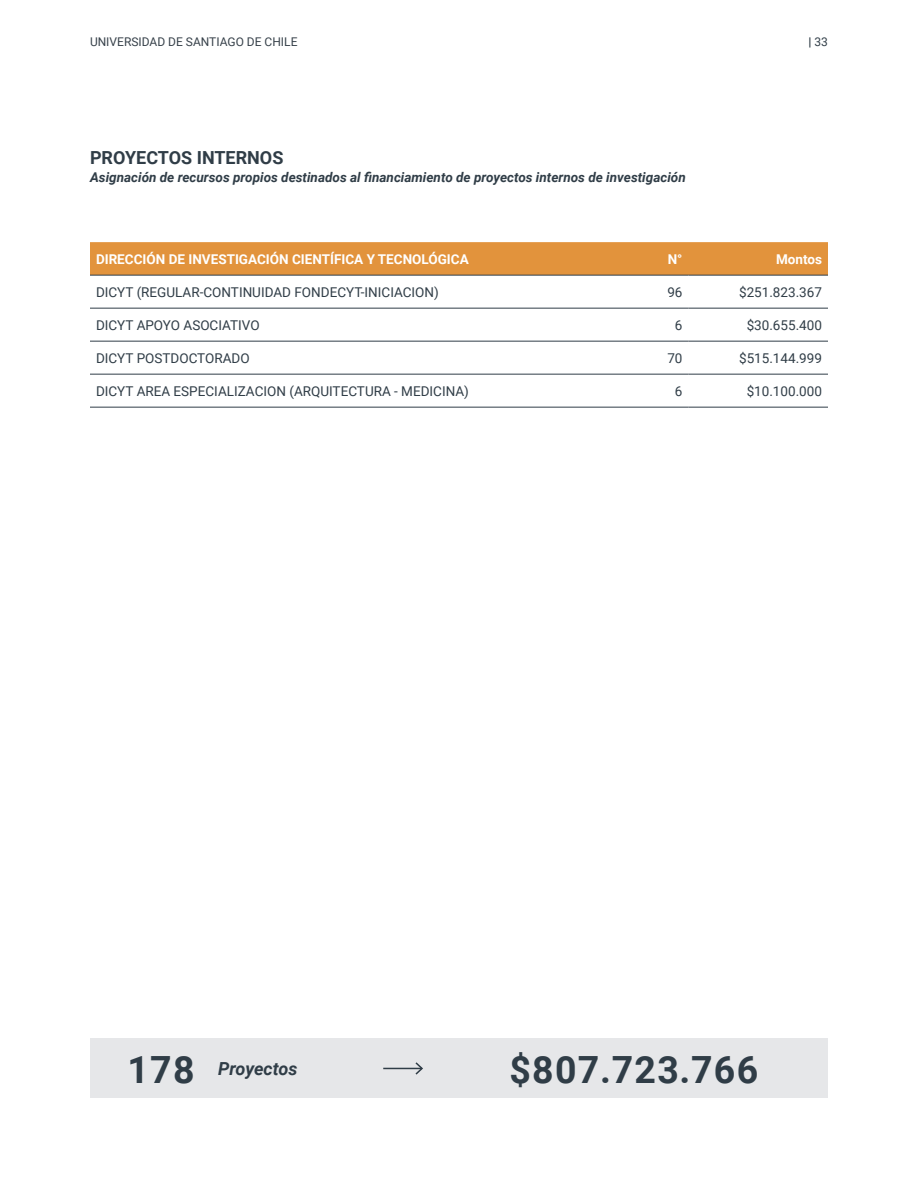
<style>
.page{position:relative;width:918px;height:1188px;background:#fff}
.page>*{position:absolute;margin:0;border:0;box-sizing:border-box;transform-origin:0 0}
.SUBSUB_TITULO{font:700 37.5px "Roboto";letter-spacing:.035em;color:#303d47}
.SUB_TITULO_01{font:700 18px "Roboto";color:#303d47}
.SUBSUB_TITULO-2{font:italic 700 18px "Roboto";letter-spacing:-.005em;color:#303d47}
.t1{font:13.5px "Roboto";color:#303d47}
.SUB_TITULO_02{font:italic 700 13.5px "Roboto";color:#303d47}
.t2{font:700 13.5px "Roboto";color:#fff}
.t3{font:12px "Roboto";color:#37414a}
.t4{font:12px "Roboto";color:#303d47}
.s1{font-weight:700}
</style>
<div class="page">
<div style="left:90px;top:1039px;width:738px;height:59px;background:#e6e7e9"></div>
<hr style="left:383px;top:1068px;width:39px;height:1px;background:#303d47">
<svg style="left:414px;top:1062px;width:9px;height:13px"></svg>
<div style="left:90px;top:242px;width:738px;height:33px;background:#e2933c"></div>
<svg style="left:90px;top:307px;width:738px;height:100px"></svg>
<hr style="left:90px;top:275px;width:459px;height:1px;background:#303d47">
<hr style="left:549px;top:275px;width:139px;height:1px;background:#303d47">
<hr style="left:688px;top:275px;width:140px;height:1px;background:#303d47">
<hr style="left:90px;top:308px;width:459px;height:1px;background:#303d47">
<hr style="left:549px;top:308px;width:139px;height:1px;background:#303d47">
<hr style="left:688px;top:308px;width:140px;height:1px;background:#303d47">
<hr style="left:90px;top:341px;width:459px;height:1px;background:#303d47">
<hr style="left:549px;top:341px;width:139px;height:1px;background:#303d47">
<hr style="left:688px;top:341px;width:140px;height:1px;background:#303d47">
<hr style="left:90px;top:374px;width:459px;height:1px;background:#303d47">
<hr style="left:549px;top:374px;width:139px;height:1px;background:#303d47">
<hr style="left:688px;top:374px;width:140px;height:1px;background:#303d47">
<hr style="left:90px;top:407px;width:459px;height:1px;background:#303d47">
<hr style="left:549px;top:407px;width:139px;height:1px;background:#303d47">
<hr style="left:688px;top:407px;width:140px;height:1px;background:#303d47">
<p class="t3" style="left:90px;top:33px;width:209px">UNIVERSIDAD DE SANTIAGO DE CHILE</p>
<p class="t4" style="left:808px;top:33px;width:21px"><span class="s1">|</span> 33</p>
<p class="SUB_TITULO_01" style="left:90px;top:144px;width:195px">PROYECTOS INTERNOS</p>
<p class="SUB_TITULO_02" style="left:90px;top:167px;width:597px">Asignación de recursos propios destinados al financiamiento de proyectos internos de investigación</p>
<p class="t2" style="left:96px;top:249px;width:374px">DIRECCIÓN DE INVESTIGACIÓN CIENTÍFICA Y TECNOLÓGICA</p>
<p class="t2" style="left:668px;top:249px;width:16px">N°</p>
<p class="t2" style="left:776px;top:249px;width:47px">Montos</p>
<p class="t1" style="left:96px;top:282px;width:344px">DICYT (REGULAR-CONTINUIDAD FONDECYT-INICIACION)</p>
<p class="t1" style="left:667px;top:282px;width:17px">96</p>
<p class="t1" style="left:739px;top:282px;width:84px">$251.823.367</p>
<p class="t1" style="left:96px;top:315px;width:165px">DICYT APOYO ASOCIATIVO</p>
<p class="t1" style="left:675px;top:315px;width:9px">6</p>
<p class="t1" style="left:747px;top:315px;width:77px">$30.655.400</p>
<p class="t1" style="left:96px;top:348px;width:155px">DICYT POSTDOCTORADO</p>
<p class="t1" style="left:667px;top:348px;width:17px">70</p>
<p class="t1" style="left:739px;top:348px;width:84px">$515.144.999</p>
<p class="t1" style="left:96px;top:381px;width:374px">DICYT AREA ESPECIALIZACION (ARQUITECTURA - MEDICINA)</p>
<p class="t1" style="left:675px;top:381px;width:9px">6</p>
<p class="t1" style="left:747px;top:381px;width:77px">$10.100.000</p>
<p class="SUBSUB_TITULO" style="left:127px;top:1043px;width:69px">178</p>
<p class="SUBSUB_TITULO-2" style="left:218px;top:1056px;width:81px">Proyectos</p>
<p class="SUBSUB_TITULO" style="left:509px;top:1043px;width:250px">$807.723.766</p>
</div>
